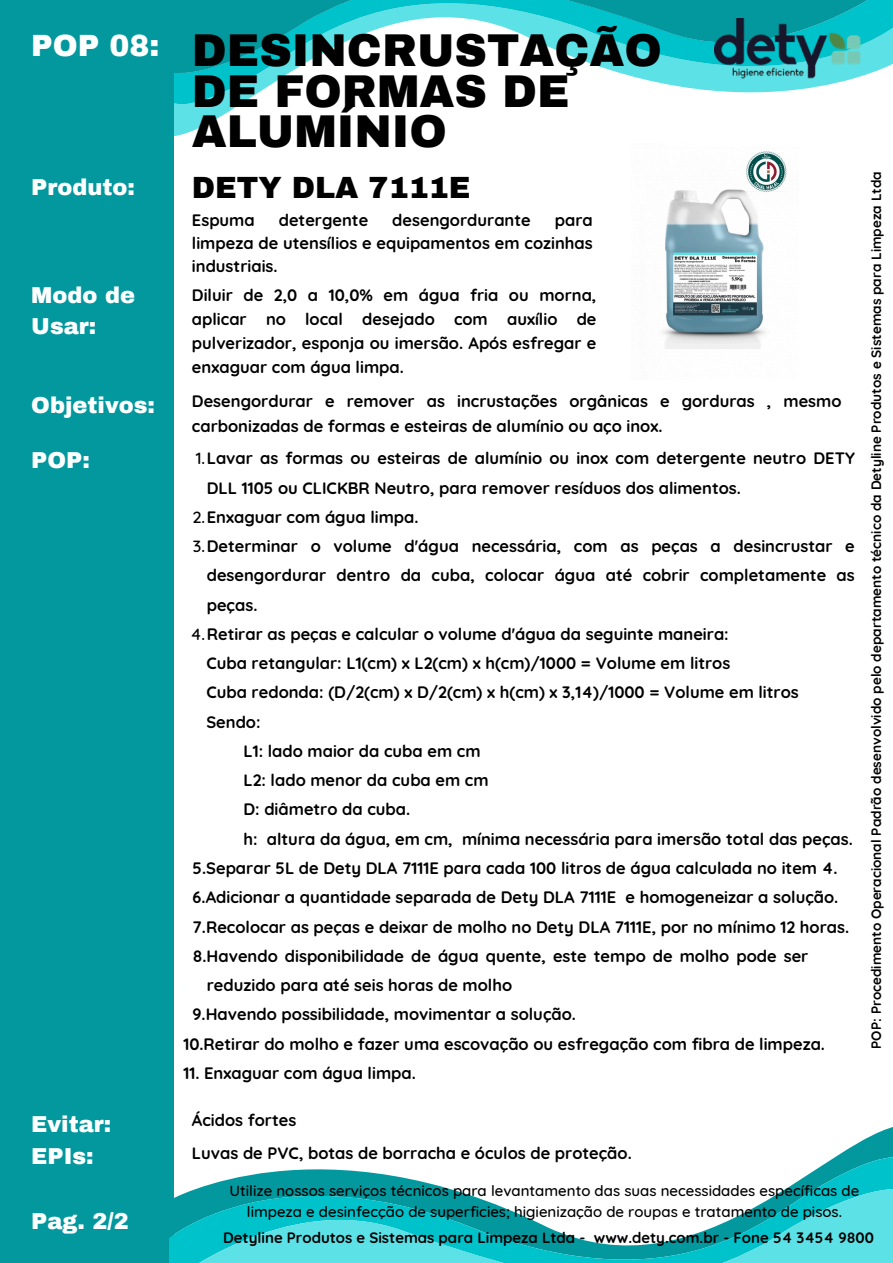
<style>
.page{position:relative;width:893px;height:1263px;background:#fff}
.page>*{position:absolute;margin:0;border:0;box-sizing:border-box;transform-origin:0 0}
.t1{font:900 45px/40.5px "Archivo";color:#000}
.t2{font:900 30px "Archivo";color:#000}
.t3{font:900 30px "Archivo";color:#feffff}
.t4{font:900 22.5px/31.5px "Archivo";color:#feffff}
.t5{font:700 16.5px/24.2px "Quicksand";color:#000;text-align:justify}
.t6{font:500 15px/20.9px "Quicksand";color:#000;text-align:center}
.t7{font:700 15px "Quicksand";color:#000}
.t8{font:700 13.58px "Quicksand";color:#000}
.s1{font-weight:500}
.s2{color:#feffff}
</style>
<div class="page">
<svg style="left:173px;top:105px;width:66px;height:31px;fill:#5ce1e6"></svg>
<svg style="left:173px;top:74px;width:695px;height:31px"></svg>
<svg style="left:173px;top:0;width:720px;height:74px"></svg>
<img style="left:714px;top:18px;width:146px;height:60px">
<div style="left:0;top:0;width:173px;height:1263px;background:#03989e"></div>
<svg style="left:173px;top:1125px;width:720px;height:31px"></svg>
<svg style="left:173px;top:1156px;width:720px;height:32px"></svg>
<svg style="left:169px;top:1188px;width:724px;height:75px"></svg>
<img style="left:662px;top:151px;width:125px;height:198px">
<h4 class="t3" style="left:31px;top:30px;width:130px">POP 08:</h4>
<p class="t4" style="left:31px;top:172px;width:105px">Produto:</p>
<h6 class="t4" style="left:31px;top:280px;width:105px">Modo de<br>Usar:</h6>
<h5 class="t4" style="left:31px;top:389px;width:125px">Objetivos:</h5>
<p class="t4" style="left:31px;top:445px;width:60px">POP:</p>
<h5 class="t4" style="left:31px;top:1108px;width:81px">Evitar:</h5>
<p class="t4" style="left:31px;top:1141px;width:64px">EPIs:</p>
<h5 class="t4" style="left:31px;top:1206px;width:99px">Pag. 2/2</h5>
<p class="t1" style="left:192px;top:31px;width:471px">DESINCRUSTAÇÃO<br>DE FORMAS DE<br>ALUMÍNIO</p>
<p class="t2" style="left:192px;top:172px;width:280px">DETY DLA 7111E</p>
<p class="t5" style="left:192px;top:208px;width:64px">Espuma</p>
<p class="t5" style="left:279px;top:208px;width:91px">detergente</p>
<p class="t5" style="left:392px;top:208px;width:140px">desengordurante</p>
<p class="t5" style="left:192px;top:208px;width:402px;line-height:23.1px;text-indent:363px">para limpeza de utensílios e equipamentos em cozinhas industriais.</p>
<h5 class="t5" style="left:192px;top:282px;width:406px">Diluir de 2,0 a 10,0% em água fria ou morna, aplicar no local desejado com auxílio de pulverizador, esponja ou imersão. Após esfregar e enxaguar com água limpa.</h5>
<h2 class="t5" style="left:192px;top:389px;width:651px">Desengordurar e remover as incrustações orgânicas e gorduras , mesmo carbonizadas de formas e esteiras de alumínio ou aço inox.</h2>
<h4 class="t5" style="left:207px;top:444px;width:649px;line-height:29.2px;text-indent:-11px"><span class="s1">1.</span>Lavar as formas ou esteiras de alumínio ou inox com detergente neutro DETY<br>DLL 1105 ou CLICKBR Neutro, para remover resíduos dos alimentos.</h4>
<h4 class="t5" style="left:192px;top:505px;width:228px"><span class="s1">2.</span>Enxaguar com água limpa.</h4>
<h4 class="t5" style="left:207px;top:531px;width:649px;line-height:29.2px;text-indent:-14px"><span class="s1">3.</span>Determinar o volume d'água necessária, com as peças a desincrustar e desengordurar dentro da cuba, colocar água até cobrir completamente as peças.</h4>
<h3 class="t5" style="left:191px;top:622px;width:539px"><span class="s1">4.</span>Retirar as peças e calcular o volume d'água da seguinte maneira:</h3>
<h4 class="t5" style="left:206px;top:651px;width:525px">Cuba retangular: L1(cm) x L2(cm) x h(cm)/1000 = Volume em litros</h4>
<h4 class="t5" style="left:206px;top:680px;width:594px">Cuba redonda: (D/2(cm) x D/2(cm) x h(cm) x 3,14)/1000 = Volume em litros</h4>
<h4 class="t5" style="left:206px;top:709px;width:56px">Sendo:</h4>
<h4 class="t5" style="left:243px;top:739px;width:239px">L1: lado maior da cuba em cm</h4>
<h4 class="t5" style="left:243px;top:768px;width:247px">L2: lado menor da cuba em cm</h4>
<h4 class="t5" style="left:243px;top:797px;width:168px">D: diâmetro da cuba.</h4>
<h4 class="t5" style="left:243px;top:826px;width:611px">h: altura da água, em cm, mínima necessária para imersão total das peças.</h4>
<h4 class="t5" style="left:193px;top:856px;width:646px">5.Separar 5L de Dety DLA 7111E para cada 100 litros de água calculada no item 4.</h4>
<h4 class="t5" style="left:193px;top:885px;width:647px">6.Adicionar a quantidade separada de Dety DLA 7111E e homogeneizar a solução.</h4>
<h4 class="t5" style="left:193px;top:914px;width:658px">7.Recolocar as peças e deixar de molho no Dety DLA 7111E, por no mínimo 12 horas.</h4>
<h4 class="t5" style="left:193px;top:943px;width:617px">8.Havendo disponibilidade de água quente, este tempo de molho pode ser</h4>
<h4 class="t5" style="left:179px;top:973px;width:335px"><span class="s2">e</span> reduzido para até seis horas de molho</h4>
<h4 class="t5" style="left:193px;top:1002px;width:385px">9.Havendo possibilidade, movimentar a solução.</h4>
<h4 class="t5" style="left:183px;top:1031px;width:643px">10.Retirar do molho e fazer uma escovação ou esfregação com fibra de limpeza.</h4>
<h4 class="t5" style="left:183px;top:1060px;width:234px">11. Enxaguar com água limpa.</h4>
<h5 class="t8" style="left:867px;top:1049px;width:879px;rotate:-90deg">POP: Procedimento Operacional Padrão desenvolvido pelo departamento técnico da Detyline Produtos e Sistemas para Limpeza Ltda</h5>
<h4 class="t5" style="left:192px;top:1108px;width:106px">Ácidos fortes</h4>
<p class="t5" style="left:192px;top:1141px;width:441px">Luvas de PVC, botas de borracha e óculos de proteção.</p>
<h1 class="t6" style="left:230px;top:1180px;width:631px">Utilize nossos serviços técnicos para levantamento das suas necessidades específicas de limpeza e desinfecção de superficies; higienização de roupas e tratamento de pisos.</h1>
<p class="t7" style="left:223px;top:1228px;width:652px">Detyline Produtos e Sistemas para Limpeza Ltda - www.dety.com.br - Fone 54 3454 9800</p>
</div>
